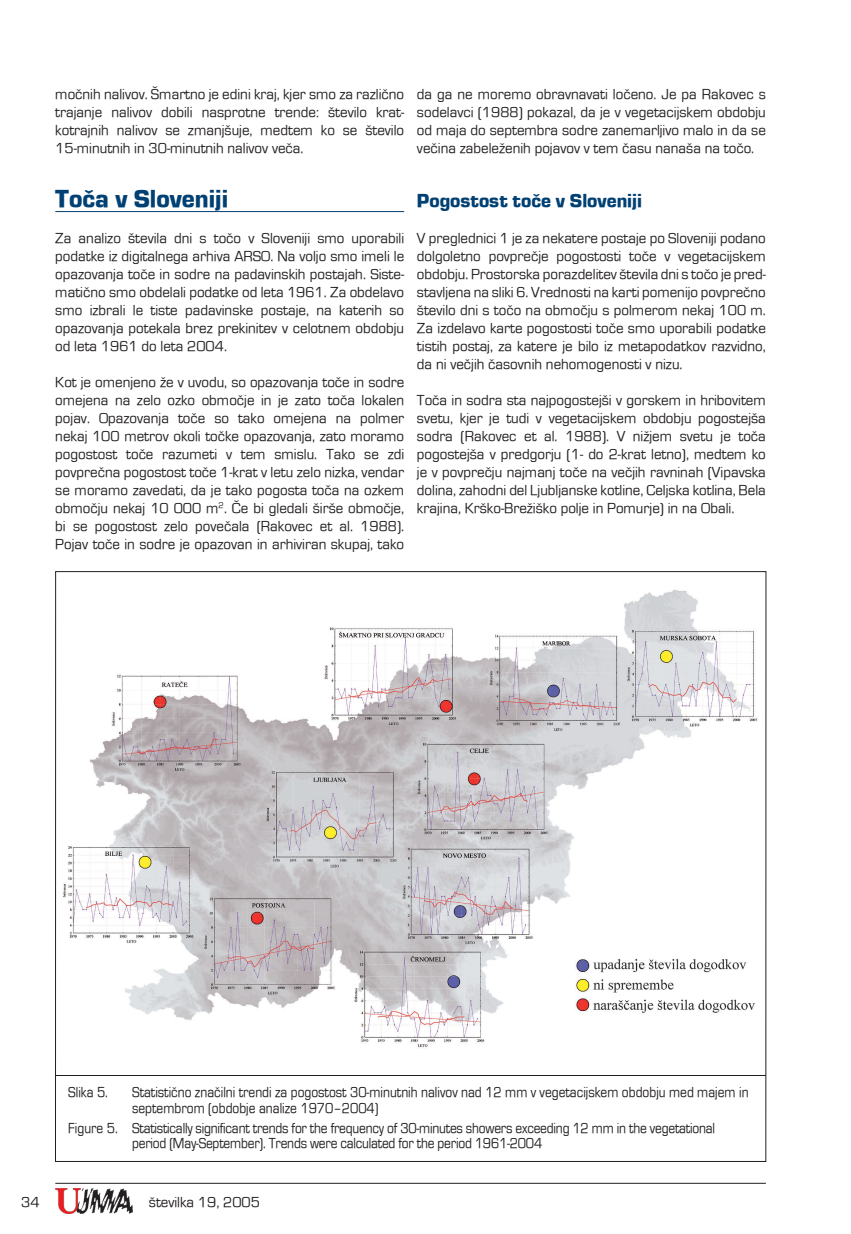
<style>
.page{position:relative;width:851px;height:1234px;background:#fff}
.page>*{position:absolute;margin:0;border:0;box-sizing:border-box;transform-origin:0 0}
.t1{font:25.5px "Eurostile TEE Blac";color:#004072}
.t2{font:19.5px "Eurostile TEE Blac";color:#004072}
.t3{font:15px/18px "Eurostile TEE Regu";color:#231f20;text-align:justify}
.t4{font:15px/15.8px "Eurostile TEE Regu";color:#231f20;scale:.9 1}
</style>
<div class="page">
<hr style="left:55px;top:1182px;width:710px;height:1px;background:#231f20">
<img style="left:55px;top:1188px;width:77px;height:24px">
<hr style="left:55px;top:211px;width:349px;height:1px;background:#004072">
<svg style="left:55px;top:571px;width:711px;height:590px"></svg>
<img style="left:61px;top:580px;width:700px;height:469px">
<p class="t3" style="left:55px;top:85px;width:350px">močnih nalivov. Šmartno je edini kraj, kjer smo za različno trajanje nalivov dobili nasprotne trende: število krat&shy;kotrajnih nalivov se zmanjšuje, medtem ko se število 15-minutnih in 30-minutnih nalivov veča.</p>
<h1 class="t1" style="left:55px;top:184px;width:174px">Toča v Sloveniji</h1>
<p class="t3" style="left:55px;top:229px;width:350px">Za analizo števila dni s točo v Sloveniji smo uporabili podatke iz digitalnega arhiva ARSO. Na voljo smo imeli le opazovanja toče in sodre na padavinskih postajah. Siste&shy;matično smo obdelali podatke od leta 1961. Za obdelavo smo izbrali le tiste padavinske postaje, na katerih so opazovanja potekala brez prekinitev v celotnem obdobju od leta 1961 do leta 2004.</p>
<p class="t3" style="left:55px;top:373px;width:350px">Kot je omenjeno že v uvodu, so opazovanja toče in sodre omejena na zelo ozko območje in je zato toča lokalen pojav. Opazovanja toče so tako omejena na polmer nekaj 100 metrov okoli točke opazovanja, zato moramo pogostost toče razumeti v tem smislu. Tako se zdi povprečna pogostost toče 1-krat v letu zelo nizka, vendar se moramo zavedati, da je tako pogosta toča na ozkem območju nekaj 10 000 m<sup>2</sup>. Če bi gledali širše območje, bi se pogostost zelo povečala (Rakovec et al. 1988).<br>Pojav toče in sodre je opazovan in arhiviran skupaj, tako</p>
<p class="t3" style="left:417px;top:85px;width:350px">da ga ne moremo obravnavati ločeno. Je pa Rakovec s sodelavci (1988) pokazal, da je v vegetacijskem obdobju od maja do septembra sodre zanemarljivo malo in da se večina zabeleženih pojavov v tem času nanaša na točo.</p>
<h2 class="t2" style="left:417px;top:190px;width:226px">Pogostost toče v Sloveniji</h2>
<p class="t3" style="left:417px;top:229px;width:350px">V preglednici 1 je za nekatere postaje po Sloveniji podano dolgoletno povprečje pogostosti toče v vegetacijskem obdobju. Prostorska porazdelitev števila dni s točo je pred&shy;stavljena na sliki 6. Vrednosti na karti pomenijo povprečno število dni s točo na območju s polmerom nekaj 100 m.<br>Za izdelavo karte pogostosti toče smo uporabili podatke tistih postaj, za katere je bilo iz metapodatkov razvidno, da ni večjih časovnih nehomogenosti v nizu.</p>
<p class="t3" style="left:417px;top:391px;width:350px">Toča in sodra sta najpogostejši v gorskem in hribovitem svetu, kjer je tudi v vegetacijskem obdobju pogostejša sodra (Rakovec et al. 1988). V nižjem svetu je toča pogostejša v predgorju (1- do 2-krat letno), medtem ko je v povprečju najmanj toče na večjih ravninah (Vipavska dolina, zahodni del Ljubljanske kotline, Celjska kotlina, Bela krajina, Krško-Brežiško polje in Pomurje) in na Obali.</p>
<p class="t4" style="left:68px;top:1084px;width:46px">Slika 5.</p>
<p class="t4" style="left:132px;top:1084px;width:686px">Statistično značilni trendi za pogostost 30-minutnih nalivov nad 12 mm v vegetacijskem obdobju med majem in septembrom (obdobje analize 1970–2004)</p>
<p class="t4" style="left:132px;top:1119px;width:649px;text-indent:-64px">Figure 5. Statistically significant trends for the frequency of 30-minutes showers exceeding 12 mm in the vegetational period (May-September). Trends were calculated for the period 1961-2004</p>
<p class="t3" style="left:21px;top:1192px;width:20px">34</p>
<p class="t3" style="left:149px;top:1192px;width:112px">številka 19, 2005</p>
</div>
